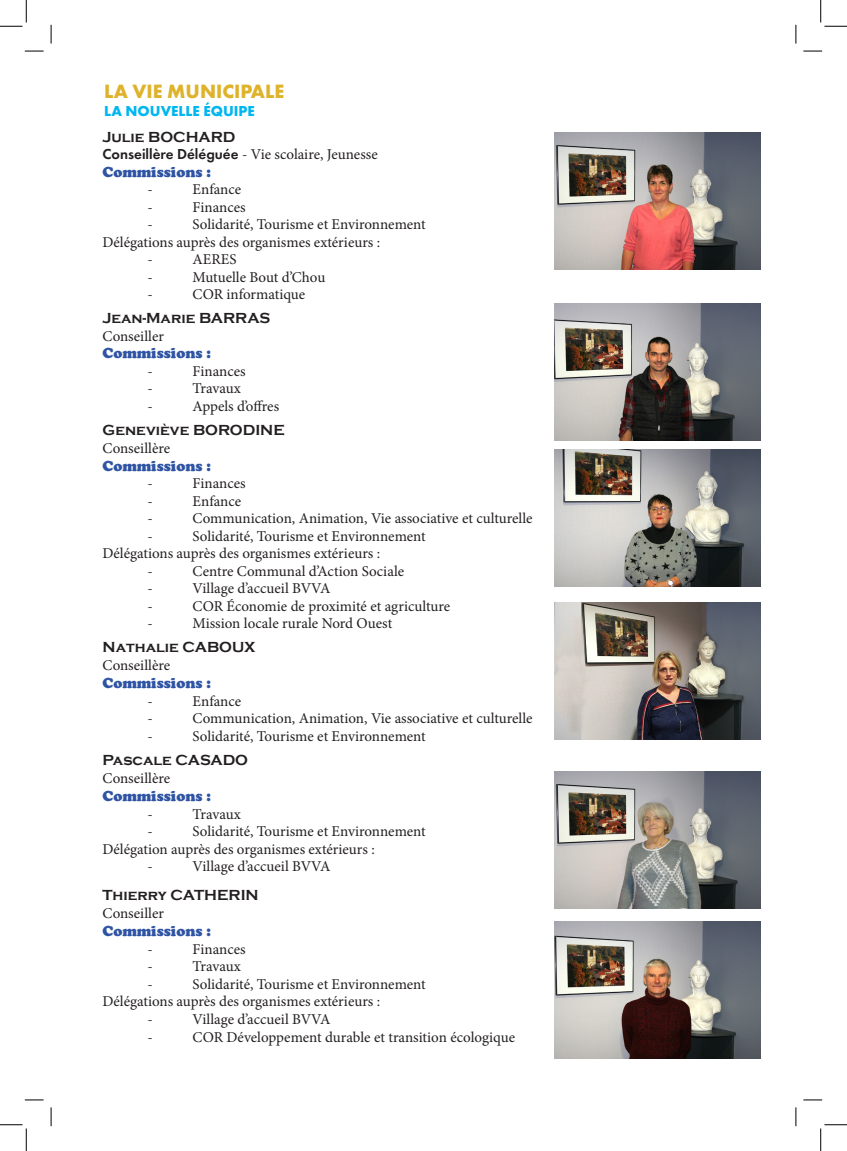
<style>
.page{position:relative;width:847px;height:1151px;background:#fff}
.page>*{position:absolute;margin:0;border:0;box-sizing:border-box;transform-origin:0 0}
.t1{font:700 20px "Futura PT";color:#deb32b}
.t2{font:15px "Minion Pro";color:#231f20}
.t3{font:700 15px/18px "Copperplate Gothic";color:#231f20}
.t4{font:900 15px "Cooper";color:#2f54a4}
.t5{font:700 15px "Futura PT";color:#00b6f0}
.s1{font-family:"Futura PT";font-weight:600}
.s2{font-family:"Minion Pro";font-weight:400}
.s3{font-family:"Cooper";font-weight:900;color:#2f54a4}
</style>
<div class="page">
<img style="left:554px;top:132px;width:206px;height:137px">
<img style="left:554px;top:304px;width:206px;height:137px">
<img style="left:554px;top:449px;width:206px;height:137px">
<img style="left:554px;top:603px;width:206px;height:137px">
<img style="left:554px;top:921px;width:206px;height:137px">
<img style="left:554px;top:772px;width:206px;height:137px">
<svg style="left:25px;top:50px;width:19px;height:2px"></svg>
<svg style="left:803px;top:50px;width:18px;height:2px"></svg>
<svg style="left:25px;top:1099px;width:19px;height:2px"></svg>
<svg style="left:803px;top:1099px;width:18px;height:2px"></svg>
<svg style="left:50px;top:25px;width:2px;height:19px"></svg>
<svg style="left:50px;top:1107px;width:2px;height:19px"></svg>
<svg style="left:795px;top:25px;width:1px;height:19px"></svg>
<svg style="left:795px;top:1107px;width:1px;height:19px"></svg>
<svg style="left:0;top:0;width:27px;height:27px"></svg>
<svg style="left:0;top:1124px;width:27px;height:27px"></svg>
<svg style="left:820px;top:0;width:26px;height:27px"></svg>
<svg style="left:820px;top:1124px;width:26px;height:27px"></svg>
<p class="t1" style="left:104px;top:78px;width:181px">LA VIE MUNICIPALE</p>
<p class="t5" style="left:104px;top:102px;width:152px">LA NOUVELLE ÉQUIPE</p>
<p class="t3" style="left:102px;top:128px;width:134px">Julie BOCHARD</p>
<p class="t2" style="left:102px;top:144px;width:277px"><span class="s1">Conseillère Déléguée</span> - Vie scolaire, Jeunesse</p>
<p class="t4" style="left:102px;top:163px;width:110px">Commissions :</p>
<p class="t2" style="left:147px;top:179px;width:7px">-</p>
<p class="t2" style="left:192px;top:179px;width:50px">Enfance</p>
<p class="t2" style="left:147px;top:197px;width:7px">-</p>
<p class="t2" style="left:192px;top:197px;width:54px">Finances</p>
<p class="t2" style="left:147px;top:214px;width:7px">-</p>
<p class="t2" style="left:192px;top:214px;width:234px">Solidarité, Tourisme et Environnement</p>
<p class="t2" style="left:102px;top:232px;width:279px">Délégations auprès des organismes extérieurs :</p>
<p class="t2" style="left:147px;top:249px;width:7px">-</p>
<p class="t2" style="left:192px;top:249px;width:45px">AERES</p>
<p class="t2" style="left:147px;top:267px;width:7px">-</p>
<p class="t2" style="left:192px;top:267px;width:134px">Mutuelle Bout d’Chou</p>
<p class="t2" style="left:147px;top:284px;width:7px">-</p>
<p class="t2" style="left:192px;top:284px;width:114px">COR informatique</p>
<p class="t3" style="left:102px;top:310px;width:169px;line-height:17.5px">Jean-Marie BARRAS<br><span class="s2">Conseiller</span></p>
<p class="t4" style="left:102px;top:344px;width:110px">Commissions :</p>
<p class="t2" style="left:147px;top:361px;width:7px">-</p>
<p class="t2" style="left:192px;top:361px;width:54px">Finances</p>
<p class="t2" style="left:147px;top:378px;width:7px">-</p>
<p class="t2" style="left:192px;top:378px;width:50px">Travaux</p>
<p class="t2" style="left:147px;top:396px;width:7px">-</p>
<p class="t2" style="left:192px;top:396px;width:88px">Appels d’offres</p>
<p class="t3" style="left:102px;top:421px;width:184px">Geneviève BORODINE<br><span class="s2">Conseillère</span></p>
<p class="t4" style="left:102px;top:457px;width:110px">Commissions :</p>
<p class="t2" style="left:147px;top:473px;width:7px">-</p>
<p class="t2" style="left:192px;top:473px;width:54px">Finances</p>
<p class="t2" style="left:147px;top:491px;width:7px">-</p>
<p class="t2" style="left:192px;top:491px;width:50px">Enfance</p>
<p class="t2" style="left:147px;top:508px;width:7px">-</p>
<p class="t2" style="left:192px;top:508px;width:341px">Communication, Animation, Vie associative et culturelle</p>
<p class="t2" style="left:147px;top:526px;width:7px">-</p>
<p class="t2" style="left:192px;top:526px;width:234px">Solidarité, Tourisme et Environnement</p>
<p class="t2" style="left:102px;top:543px;width:279px">Délégations auprès des organismes extérieurs :</p>
<p class="t2" style="left:147px;top:561px;width:7px">-</p>
<p class="t2" style="left:192px;top:561px;width:213px">Centre Communal d’Action Sociale</p>
<p class="t2" style="left:147px;top:578px;width:7px">-</p>
<p class="t2" style="left:192px;top:578px;width:139px">Village d’accueil BVVA</p>
<p class="t2" style="left:147px;top:596px;width:7px">-</p>
<p class="t2" style="left:192px;top:596px;width:259px">COR Économie de proximité et agriculture</p>
<p class="t2" style="left:147px;top:613px;width:7px">-</p>
<p class="t2" style="left:192px;top:613px;width:201px">Mission locale rurale Nord Ouest</p>
<p class="t3" style="left:102px;top:638px;width:154px">Nathalie CABOUX<br><span class="s2">Conseillère</span></p>
<p class="t4" style="left:102px;top:674px;width:110px">Commissions :</p>
<p class="t2" style="left:147px;top:691px;width:7px">-</p>
<p class="t2" style="left:192px;top:691px;width:50px">Enfance</p>
<p class="t2" style="left:147px;top:708px;width:7px">-</p>
<p class="t2" style="left:192px;top:708px;width:341px">Communication, Animation, Vie associative et culturelle</p>
<p class="t2" style="left:147px;top:726px;width:7px">-</p>
<p class="t2" style="left:192px;top:726px;width:234px">Solidarité, Tourisme et Environnement</p>
<p class="t3" style="left:102px;top:751px;width:147px">Pascale CASADO<br><span class="s2">Conseillère</span></p>
<p class="t4" style="left:102px;top:787px;width:110px">Commissions :</p>
<p class="t2" style="left:147px;top:804px;width:7px">-</p>
<p class="t2" style="left:192px;top:804px;width:50px">Travaux</p>
<p class="t2" style="left:147px;top:821px;width:7px">-</p>
<p class="t2" style="left:192px;top:821px;width:234px">Solidarité, Tourisme et Environnement</p>
<p class="t2" style="left:102px;top:839px;width:274px">Délégation auprès des organismes extérieurs :</p>
<p class="t2" style="left:147px;top:856px;width:7px">-</p>
<p class="t2" style="left:192px;top:856px;width:139px">Village d’accueil BVVA</p>
<p class="t3" style="left:102px;top:887px;width:158px">Thierry CATHERIN<br><span class="s2">Conseiller<br></span><span class="s3">Commissions :</span></p>
<p class="t2" style="left:147px;top:939px;width:7px">-</p>
<p class="t2" style="left:192px;top:939px;width:54px">Finances</p>
<p class="t2" style="left:147px;top:957px;width:7px">-</p>
<p class="t2" style="left:192px;top:957px;width:50px">Travaux</p>
<p class="t2" style="left:147px;top:974px;width:7px">-</p>
<p class="t2" style="left:192px;top:974px;width:234px">Solidarité, Tourisme et Environnement</p>
<p class="t2" style="left:102px;top:992px;width:279px">Délégations auprès des organismes extérieurs :</p>
<p class="t2" style="left:147px;top:1009px;width:7px">-</p>
<p class="t2" style="left:192px;top:1009px;width:139px">Village d’accueil BVVA</p>
<p class="t2" style="left:147px;top:1027px;width:7px">-</p>
<p class="t2" style="left:192px;top:1027px;width:324px">COR Développement durable et transition écologique</p>
</div>
